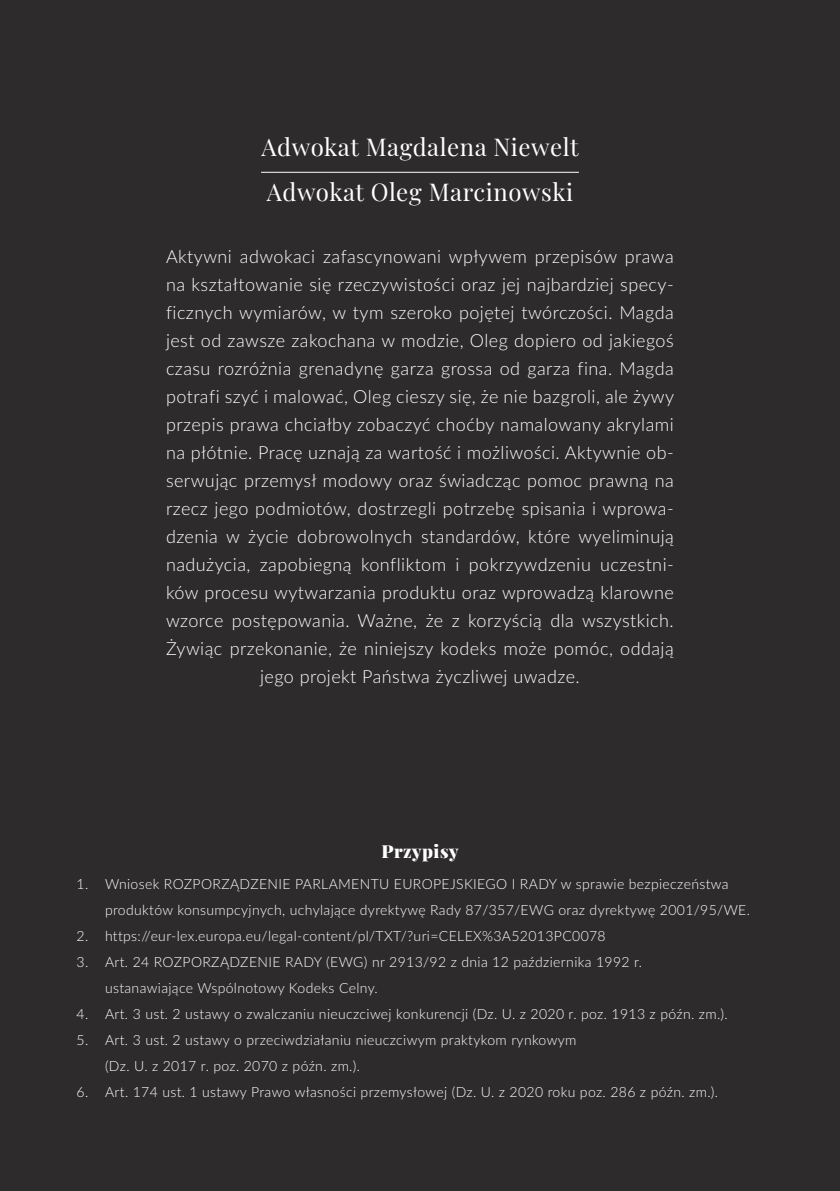
<style>
.page{position:relative;width:840px;height:1191px;background:#fff}
.page>*{position:absolute;margin:0;border:0;box-sizing:border-box;transform-origin:0 0}
.t1{font:24px/45px "Playfair Display";letter-spacing:.025em;color:#fff}
.t2{font:300 18px/28px "Lato";letter-spacing:.025em;color:#fff;text-align:center}
.t3{font:900 18px "Playfair Display";letter-spacing:.025em;color:#fff}
.t4{font:300 14px/26px "Lato";letter-spacing:.025em;color:#fff}
</style>
<div class="page">
<div style="left:0;top:0;width:839px;height:1191px;background:#2e2b2c"></div>
<hr style="left:261px;top:172px;width:317px;height:1px;background:#fff">
<h1 class="t1" style="left:261px;top:123px;width:318px">Adwokat Magdalena Niewelt<br>Adwokat Oleg Marcinowski</h1>
<p class="t2" style="left:166px;top:242px;width:509px">Aktywni adwokaci zafascynowani wpływem przepisów prawa na kształtowanie się rzeczywistości oraz jej najbardziej specy&shy;ficznych wymiarów, w tym szeroko pojętej twórczości. Magda jest od zawsze zakochana w modzie, Oleg dopiero od jakiegoś czasu rozróżnia grenadynę garza grossa od garza fina. Magda potrafi szyć i malować, Oleg cieszy się, że nie bazgroli, ale żywy przepis prawa chciałby zobaczyć choćby namalowany akrylami na płótnie. Pracę uznają za wartość i możliwości. Aktywnie ob&shy;serwując przemysł modowy oraz świadcząc pomoc prawną na rzecz jego podmiotów, dostrzegli potrzebę spisania i wprowa&shy;dzenia w życie dobrowolnych standardów, które wyeliminują nadużycia, zapobiegną konfliktom i pokrzywdzeniu uczestni&shy;ków procesu wytwarzania produktu oraz wprowadzą klarowne wzorce postępowania. Ważne, że z korzyścią dla wszystkich.<br>Żywiąc przekonanie, że niniejszy kodeks może pomóc, oddają jego projekt Państwa życzliwej uwadze.</p>
<p class="t3" style="left:381px;top:836px;width:79px">Przypisy</p>
<p class="t4" style="left:105px;top:871px;width:646px;text-indent:-28px">1. Wniosek ROZPORZĄDZENIE PARLAMENTU EUROPEJSKIEGO I RADY w sprawie bezpieczeństwa produktów konsumpcyjnych, uchylające dyrektywę Rady 87/357/EWG oraz dyrektywę 2001/95/WE.</p>
<p class="t4" style="left:77px;top:923px;width:530px">2. https://eur-lex.europa.eu/legal-content/pl/TXT/?uri=CELEX%3A52013PC0078</p>
<p class="t4" style="left:105px;top:949px;width:538px;text-indent:-28px">3. Art. 24 ROZPORZĄDZENIE RADY (EWG) nr 2913/92 z dnia 12 października 1992 r. ustanawiające Wspó lnotowy Kodeks Celny.</p>
<p class="t4" style="left:77px;top:1001px;width:652px">4. Art. 3 ust. 2 ustawy o zwalczaniu nieuczciwej konkurencji (Dz. U. z 2020 r. poz. 1913 z późn. zm.).</p>
<p class="t4" style="left:105px;top:1027px;width:472px;text-indent:-28px">5. Art. 3 ust. 2 ustawy o przeciwdziałaniu nieuczciwym praktykom rynkowym (Dz. U. z 2017 r. poz. 2070 z późn. zm.).</p>
<p class="t4" style="left:77px;top:1079px;width:642px">6. Art. 174 ust. 1 ustawy Prawo własności przemysłowej (Dz. U. z 2020 roku poz. 286 z późn. zm.).</p>
</div>
